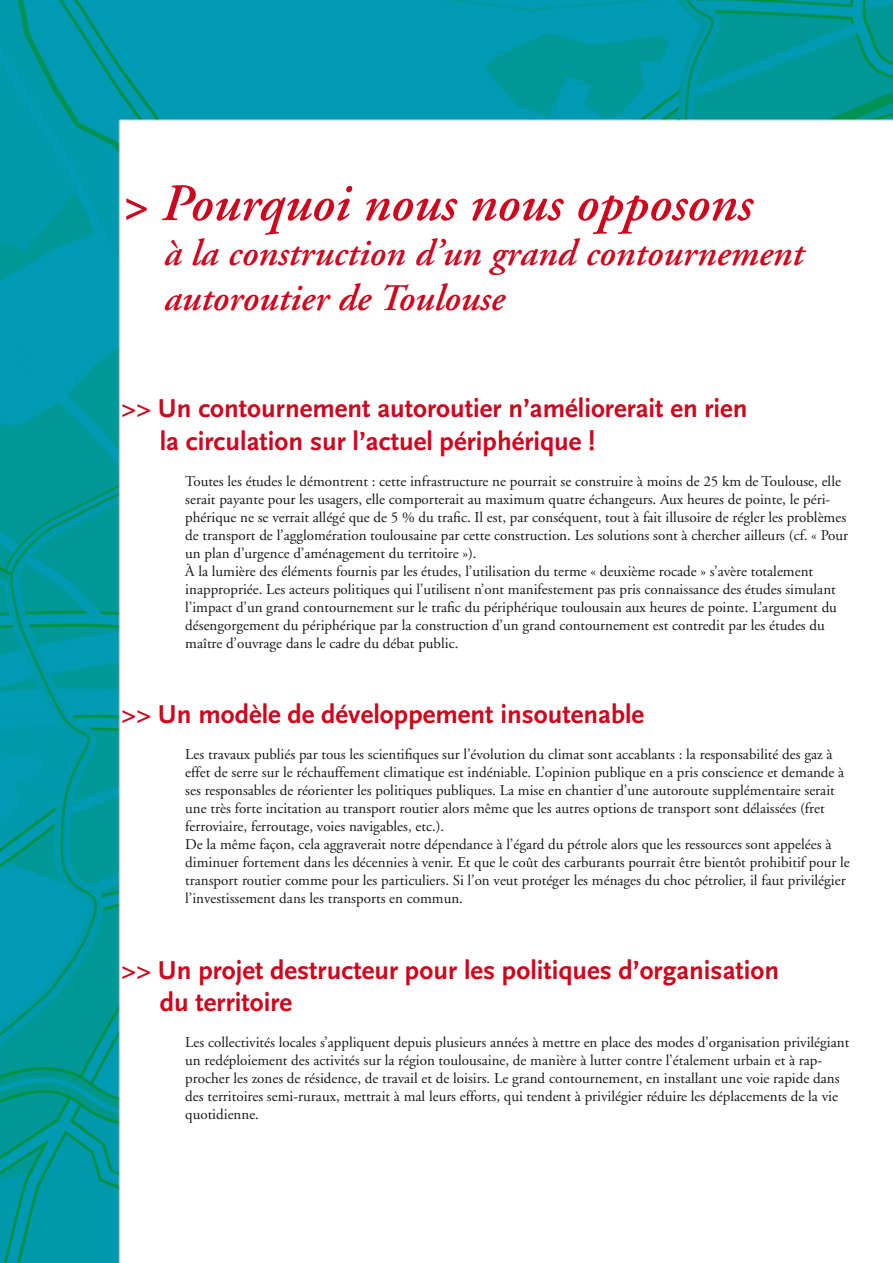
<style>
.page{position:relative;width:893px;height:1263px;background:#fff}
.page>*{position:absolute;margin:0;border:0;box-sizing:border-box;transform-origin:0 0}
.t1{font:52.5px "Adobe Garamond Semibold Italic Os F";color:#cc071e}
.t2{font:37.5px/45px "Adobe Garamond Semibold Italic Os F";color:#cc071e}
.t3{font:700 27px/32.4px "Scala Sans";color:#cc071e}
.t4{font:15px/18px "Adobe Garamond";color:#1a171b}
</style>
<div class="page">
<img style="left:0;top:0;width:893px;height:1263px">
<h1 class="t1" style="left:122px;top:175px;width:632px">&gt; Pourquoi nous nous opposons</h1>
<h2 class="t2" style="left:164px;top:232px;width:641px">à la construction d’un grand contournement autoroutier de Toulouse</h2>
<h3 class="t3" style="left:160px;top:393px;width:589px;text-indent:-38px">&gt;&gt; Un contournement autoroutier n’améliorerait en rien la circulation sur l’actuel périphérique !</h3>
<p class="t4" style="left:185px;top:472px;width:664px">Toutes les études le démontrent : cette infrastructure ne pourrait se construire à moins de 25 km de Toulouse, elle serait payante pour les usagers, elle comporterait au maximum quatre échangeurs. Aux heures de pointe, le péri&shy;phérique ne se verrait allégé que de 5 % du trafic. Il est, par conséquent, tout à fait illusoire de régler les problèmes de transport de l’agglomération toulousaine par cette construction. Les solutions sont à chercher ailleurs (cf. « Pour un plan d’urgence d’aménagement du territoire »).<br>À la lumière des éléments fournis par les études, l’utilisation du terme « deuxième rocade » s’avère totalement inappropriée. Les acteurs politiques qui l’utilisent n’ont manifestement pas pris connaissance des études simulant l’impact d’un grand contournement sur le trafic du périphérique toulousain aux heures de pointe. L’argument du désengorgement du périphérique par la construction d’un grand contournement est contredit par les études du maître d’ouvrage dans le cadre du débat public.</p>
<h3 class="t3" style="left:122px;top:699px;width:524px">&gt;&gt; Un modèle de développement insoutenable</h3>
<p class="t4" style="left:185px;top:746px;width:666px">Les travaux publiés par tous les scientifiques sur l’évolution du climat sont accablants : la responsabilité des gaz à effet de serre sur le réchauffement climatique est indéniable. L’opinion publique en a pris conscience et demande à ses responsables de réorienter les politiques publiques. La mise en chantier d’une autoroute supplémentaire serait une très forte incitation au transport routier alors même que les autres options de transport sont délaissées (fret ferroviaire, ferroutage, voies navigables, etc.).<br>De la même façon, cela aggraverait notre dépendance à l’égard du pétrole alors que les ressources sont appelées à diminuer fortement dans les décennies à venir. Et que le coût des carburants pourrait être bientôt prohibitif pour le transport routier comme pour les particuliers. Si l’on veut protéger les ménages du choc pétrolier, il faut privilégier l’investissement dans les transports en commun.</p>
<h3 class="t3" style="left:160px;top:954px;width:621px;text-indent:-38px">&gt;&gt; Un projet destructeur pour les politiques d’organisation du territoire</h3>
<p class="t4" style="left:185px;top:1034px;width:665px">Les collectivités locales s’appliquent depuis plusieurs années à mettre en place des modes d’organisation privilégiant un redéploiement des activités sur la région toulousaine, de manière à lutter contre l’étalement urbain et à rap&shy;procher les zones de résidence, de travail et de loisirs. Le grand contournement, en installant une voie rapide dans des territoires semi-ruraux, mettrait à mal leurs efforts, qui tendent à privilégier réduire les déplacements de la vie quotidienne.</p>
</div>
